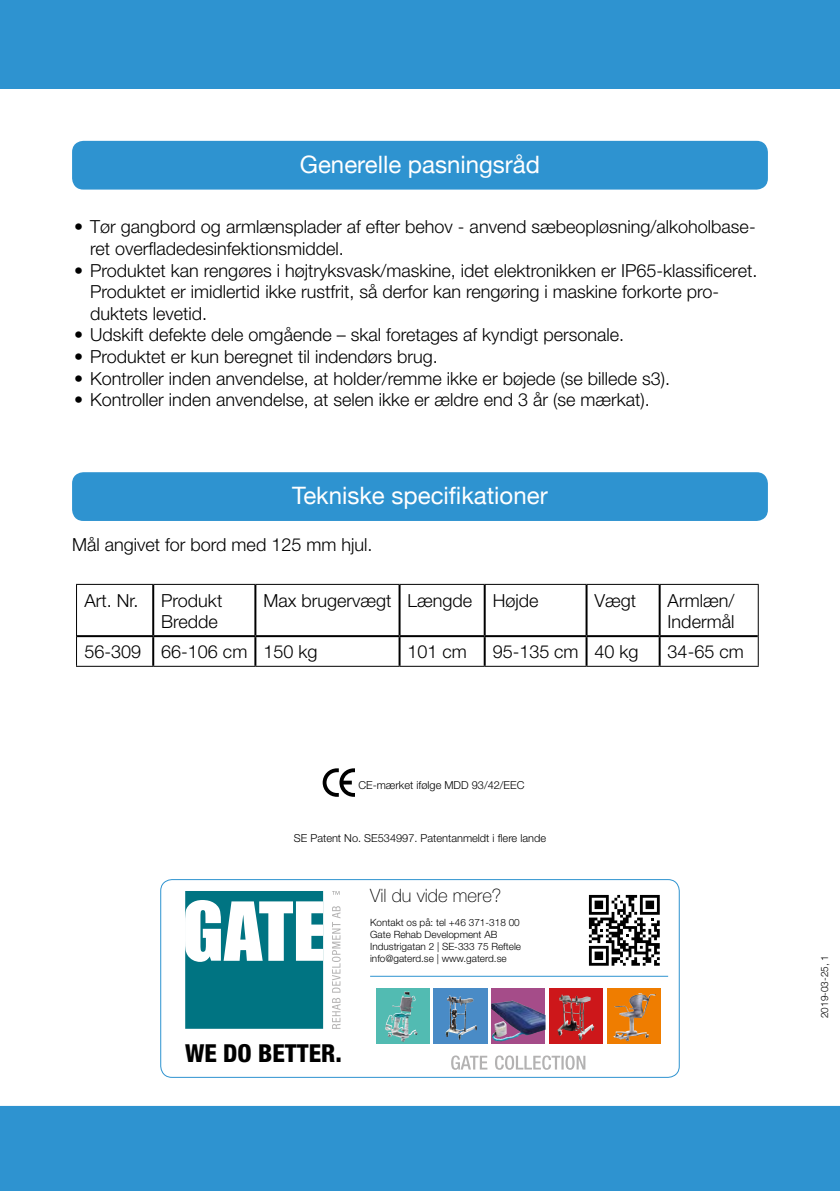
<style>
.page{position:relative;width:840px;height:1191px;background:#fff}
.page>*{position:absolute;margin:0;border:0;box-sizing:border-box;transform-origin:0 0}
.t1{font:800 condensed 24.8px "Helvetica Neue";color:#000}
.t2{font:24px "Helvetica Neue";color:#fff}
.t3{font:100 18.4px "Helvetica Neue";color:#000}
.t4{font:300 18px/21.6px "Helvetica Neue";color:#000}
.t5{font:300 11px "Helvetica Neue";color:#000}
.t6{font:300 10px/12px "Helvetica Neue";color:#000}
</style>
<div class="page">
<div style="left:0;top:1106px;width:839px;height:85px;background:#2e93d0"></div>
<svg style="left:322px;top:768px;width:32px;height:28px"></svg>
<div style="left:72px;top:141px;width:695px;height:49px;background:#2e93d0;border-radius:11px"></div>
<div style="left:72px;top:472px;width:695px;height:49px;background:#2e93d0;border-radius:11px"></div>
<div style="left:0;top:0;width:839px;height:89px;background:#2e93d0"></div>
<hr style="left:76px;top:584px;width:77px;height:1px;background:#000">
<hr style="left:76px;top:585px;width:1px;height:51px;background:#000">
<hr style="left:153px;top:584px;width:102px;height:1px;background:#000">
<hr style="left:255px;top:584px;width:144px;height:1px;background:#000">
<hr style="left:399px;top:584px;width:85px;height:1px;background:#000">
<hr style="left:484px;top:584px;width:102px;height:1px;background:#000">
<hr style="left:586px;top:584px;width:73px;height:1px;background:#000">
<hr style="left:659px;top:584px;width:99px;height:1px;background:#000">
<hr style="left:757px;top:585px;width:1px;height:51px;background:#000">
<hr style="left:76px;top:636px;width:1px;height:30px;background:#000">
<hr style="left:757px;top:636px;width:1px;height:30px;background:#000">
<hr style="left:76px;top:666px;width:77px;height:1px;background:#000">
<hr style="left:153px;top:666px;width:102px;height:1px;background:#000">
<hr style="left:255px;top:666px;width:144px;height:1px;background:#000">
<hr style="left:399px;top:666px;width:85px;height:1px;background:#000">
<hr style="left:484px;top:666px;width:102px;height:1px;background:#000">
<hr style="left:586px;top:666px;width:73px;height:1px;background:#000">
<hr style="left:659px;top:666px;width:99px;height:1px;background:#000">
<hr style="left:152px;top:585px;width:2px;height:50px;background:#000">
<hr style="left:254px;top:585px;width:2px;height:50px;background:#000">
<hr style="left:398px;top:585px;width:2px;height:50px;background:#000">
<hr style="left:483px;top:585px;width:2px;height:50px;background:#000">
<hr style="left:585px;top:585px;width:2px;height:50px;background:#000">
<hr style="left:658px;top:585px;width:2px;height:50px;background:#000">
<hr style="left:77px;top:635px;width:76px;height:2px;background:#000">
<hr style="left:153px;top:635px;width:102px;height:2px;background:#000">
<hr style="left:152px;top:637px;width:2px;height:29px;background:#000">
<hr style="left:255px;top:635px;width:144px;height:2px;background:#000">
<hr style="left:254px;top:637px;width:2px;height:29px;background:#000">
<hr style="left:399px;top:635px;width:85px;height:2px;background:#000">
<hr style="left:398px;top:637px;width:2px;height:29px;background:#000">
<hr style="left:484px;top:635px;width:102px;height:2px;background:#000">
<hr style="left:483px;top:637px;width:2px;height:29px;background:#000">
<hr style="left:586px;top:635px;width:73px;height:2px;background:#000">
<hr style="left:585px;top:637px;width:2px;height:29px;background:#000">
<hr style="left:659px;top:635px;width:98px;height:2px;background:#000">
<hr style="left:658px;top:637px;width:2px;height:29px;background:#000">
<div style="left:160px;top:879px;width:519px;height:198px;border:1px solid #2e93d0;border-radius:11px"></div>
<svg style="left:451px;top:1055px;width:134px;height:14px"></svg>
<svg style="left:491px;top:988px;width:54px;height:55px;background:#814e86"></svg>
<div style="left:433px;top:988px;width:54px;height:55px;background:#498bc6"></div>
<div style="left:375px;top:988px;width:54px;height:55px;background:#52bbb2"></div>
<div style="left:549px;top:988px;width:54px;height:55px;background:#cd171a"></div>
<div style="left:607px;top:988px;width:54px;height:55px;background:#ef7d00"></div>
<img style="left:385px;top:991px;width:25px;height:41px">
<img style="left:445px;top:995px;width:30px;height:45px">
<img style="left:613px;top:993px;width:42px;height:48px">
<img style="left:557px;top:994px;width:37px;height:46px">
<img style="left:491px;top:1000px;width:29px;height:39px">
<svg style="left:588px;top:894px;width:72px;height:72px"></svg>
<svg style="left:588px;top:895px;width:71px;height:70px"></svg>
<svg style="left:332px;top:998px;width:8px;height:31px"></svg>
<svg style="left:332px;top:906px;width:8px;height:86px"></svg>
<svg style="left:332px;top:891px;width:7px;height:3px"></svg>
<svg style="left:186px;top:891px;width:137px;height:137px"></svg>
<hr style="left:370px;top:976px;width:297px;height:1px;background:#2e93d0">
<h2 class="t2" style="left:300px;top:147px;width:242px">Generelle pasningsråd</h2>
<p class="t4" style="left:90px;top:216px;width:666px;text-indent:-16px">• Tør gangbord og armlænsplader af efter behov - anvend sæbeopløsning/alkoholbase&shy;ret overfladedesinfektionsmiddel.</p>
<p class="t4" style="left:90px;top:259px;width:668px;text-indent:-16px">• Produktet kan rengøres i højtryksvask/maskine, idet elektronikken er IP65-klassificeret.<br>Produktet er imidlertid ikke rustfrit, så derfor kan rengøring i maskine forkorte pro&shy;duktets levetid.</p>
<p class="t4" style="left:74px;top:324px;width:551px">• Udskift defekte dele omgående – skal foretages af kyndigt personale.</p>
<p class="t4" style="left:74px;top:345px;width:365px">• Produktet er kun beregnet til indendørs brug.</p>
<p class="t4" style="left:74px;top:367px;width:597px">• Kontroller inden anvendelse, at holder/remme ikke er bøjede (se billede s3).</p>
<p class="t4" style="left:74px;top:389px;width:577px">• Kontroller inden anvendelse, at selen ikke er ældre end 3 år (se mærkat).</p>
<h2 class="t2" style="left:292px;top:478px;width:257px">Tekniske specifikationer</h2>
<p class="t4" style="left:72px;top:533px;width:302px">Mål angivet for bord med 125 mm hjul.</p>
<p class="t4" style="left:84px;top:589px;width:56px">Art. Nr.</p>
<p class="t4" style="left:161px;top:589px;width:63px">Produkt<br>Bredde</p>
<p class="t4" style="left:263px;top:589px;width:276px">Max brugervægt Længde Højde</p>
<p class="t4" style="left:594px;top:589px;width:43px">Vægt</p>
<p class="t4" style="left:667px;top:589px;width:68px">Armlæn/<br>Indermål</p>
<p class="t4" style="left:84px;top:640px;width:234px">56-309 66-106 cm 150 kg</p>
<p class="t4" style="left:407px;top:640px;width:61px">101 cm</p>
<p class="t4" style="left:492px;top:640px;width:147px">95-135 cm 40 kg</p>
<p class="t4" style="left:667px;top:640px;width:78px">34-65 cm</p>
<p class="t5" style="left:358px;top:778px;width:167px">CE-mærket ifølge MDD 93/42/EEC</p>
<p class="t5" style="left:294px;top:831px;width:253px">SE Patent No. SE534997. Patentanmeldt i flere lande</p>
<p class="t3" style="left:370px;top:885px;width:133px">Vil du vide mere?</p>
<p class="t6" style="left:370px;top:916px;width:152px">Kontakt os på: tel +46 371-318 00<br>Gate Rehab Development AB<br>Industrigatan 2 | SE-333 75 Reftele info@gaterd.se | www.gaterd.se</p>
<h1 class="t1" style="left:185px;top:1037px;width:158px">WE DO BETTER.</h1>
<p class="t6" style="left:817px;top:1018px;width:64px;rotate:-90deg">2019-03-25, 1</p>
</div>
